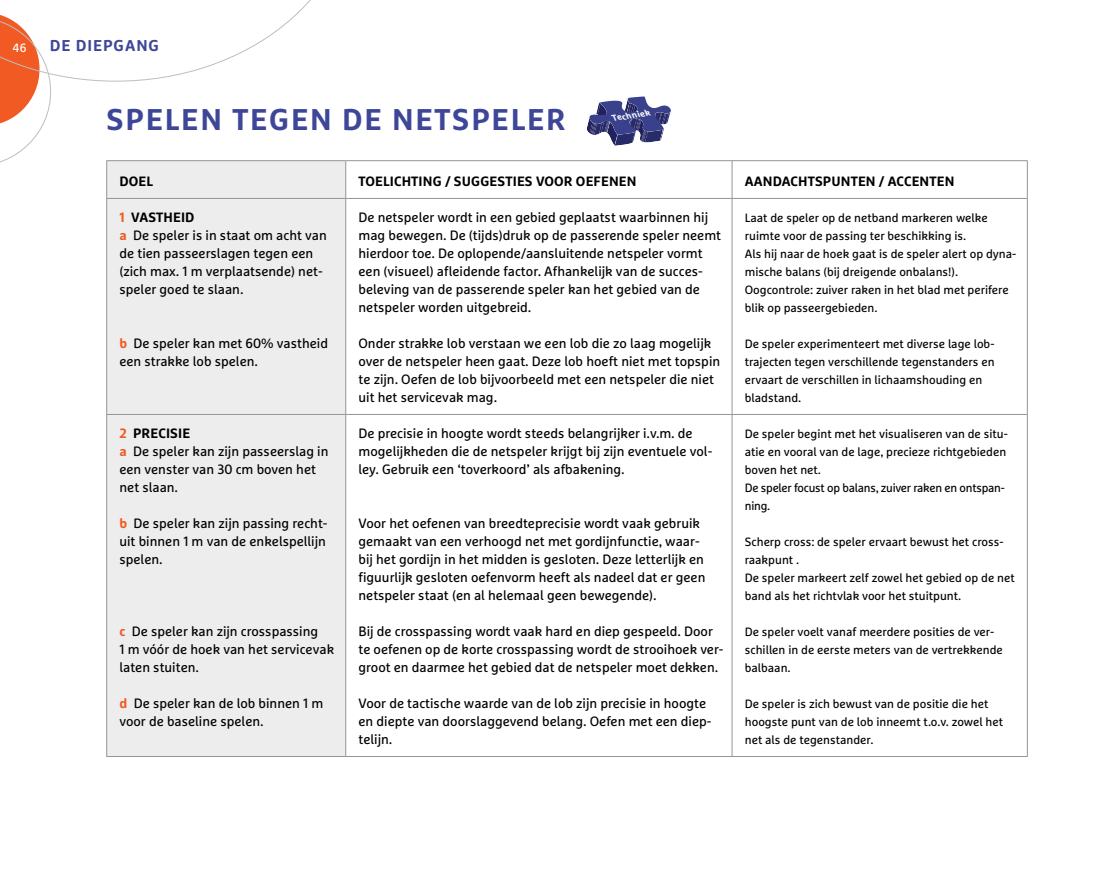
<style>
.page{position:relative;width:1106px;height:893px;background:#fff}
.page>*{position:absolute;margin:0;border:0;box-sizing:border-box;transform-origin:0 0}
.t1{font:700 30px "Marselis OT";letter-spacing:.06em;color:#3e4797}
.t2{font:700 15.75px "Marselis OT";letter-spacing:.06em;color:#3e4797}
.t3{font:13.5px/18px "Marselis OT";color:#000}
.t4{font:700 13.5px "Marselis OT";letter-spacing:.01em;color:#000}
.t5{font:12px/18px "Marselis OT";color:#000}
.t6{font:12px "Marselis OT";color:#fff}
.t7{font:italic 700 8.7px "Marselis OT";color:#fff}
.s1{font-weight:700;color:#f15a22}
.s2{font-weight:700}
.s3{font-size:11.7px}
</style>
<div class="page">
<svg style="left:0;top:0;width:354px;height:166px"></svg>
<svg style="left:587px;top:97px;width:84px;height:49px"></svg>
<div style="left:107px;top:161px;width:238px;height:595px;background:#ededee"></div>
<hr style="left:345px;top:161px;width:1px;height:37px;background:#939598">
<hr style="left:731px;top:161px;width:1px;height:37px;background:#939598">
<hr style="left:106px;top:198px;width:240px;height:1px;background:#939598">
<hr style="left:346px;top:198px;width:386px;height:1px;background:#939598">
<hr style="left:345px;top:199px;width:1px;height:215px;background:#939598">
<hr style="left:732px;top:198px;width:295px;height:1px;background:#939598">
<hr style="left:731px;top:199px;width:1px;height:215px;background:#939598">
<hr style="left:345px;top:415px;width:1px;height:341px;background:#939598">
<hr style="left:731px;top:415px;width:1px;height:341px;background:#939598">
<hr style="left:106px;top:414px;width:240px;height:1px;background:#939598">
<hr style="left:346px;top:414px;width:386px;height:1px;background:#939598">
<hr style="left:732px;top:414px;width:295px;height:1px;background:#939598">
<hr style="left:106px;top:199px;width:1px;height:215px;background:#939598">
<hr style="left:1027px;top:199px;width:1px;height:215px;background:#939598">
<hr style="left:106px;top:415px;width:1px;height:341px;background:#939598">
<hr style="left:1027px;top:415px;width:1px;height:341px;background:#939598">
<hr style="left:106px;top:160px;width:240px;height:1px;background:#939598">
<hr style="left:106px;top:161px;width:1px;height:37px;background:#939598">
<hr style="left:346px;top:160px;width:386px;height:1px;background:#939598">
<hr style="left:732px;top:160px;width:295px;height:1px;background:#939598">
<hr style="left:1027px;top:161px;width:1px;height:37px;background:#939598">
<hr style="left:106px;top:756px;width:240px;height:1px;background:#939598">
<hr style="left:346px;top:756px;width:386px;height:1px;background:#939598">
<hr style="left:732px;top:756px;width:295px;height:1px;background:#939598">
<p class="t6" style="left:13px;top:40px;width:15px">46</p>
<p class="t2" style="left:50px;top:35px;width:111px">DE DIEPGANG</p>
<h1 class="t1" style="left:106px;top:101px;width:460px">SPELEN TEGEN DE NETSPELER</h1>
<p class="t7" style="left:612px;top:113px;width:40px;rotate:-9deg">Techniek</p>
<p class="t4" style="left:119px;top:173px;width:35px">DOEL</p>
<p class="t4" style="left:358px;top:173px;width:279px">TOELICHTING / SUGGESTIES VOOR OEFENEN</p>
<p class="t4" style="left:745px;top:173px;width:211px">AANDACHTSPUNTEN / ACCENTEN</p>
<p class="t3" style="left:119px;top:208px;width:209px"><span class="s1">1</span> <span class="s2">VASTHEID<br></span><span class="s1">a</span> De speler is in staat om acht van de tien passeerslagen tegen een (zich max. 1 m verplaatsende) net&shy;speler goed te slaan.</p>
<p class="t3" style="left:358px;top:208px;width:364px">De netspeler wordt in een gebied geplaatst waarbinnen hij mag bewegen. De (tijds)druk op de passerende speler neemt hierdoor toe. De oplopende/aansluitende netspeler vormt een (visueel) afleidende factor. Afhankelijk van de succes&shy;beleving van de passerende speler kan het gebied van de netspeler worden uitgebreid.</p>
<p class="t3" style="left:358px;top:334px;width:363px">Onder strakke lob verstaan we een lob die zo laag mogelijk over de netspeler heen gaat. Deze lob hoeft niet met topspin te zijn. Oefen de lob bijvoorbeeld met een netspeler die niet uit het servicevak mag.</p>
<p class="t5" style="left:745px;top:208px;width:273px">Laat de speler op de netband markeren welke ruimte voor de passing ter beschikking is.<br>Als hij naar de hoek gaat is de speler alert op dyna&shy;mische balans (bij dreigende onbalans!).<br>Oogcontrole: zuiver raken in het blad met perifere blik op passeergebieden.</p>
<p class="t5" style="left:745px;top:334px;width:251px">De speler experimenteert met diverse lage lob&shy;trajecten tegen verschillende tegenstanders en ervaart de verschillen in lichaamshouding en bladstand.</p>
<p class="t3" style="left:119px;top:334px;width:210px"><span class="s1">b</span> De speler kan met 60% vastheid een strakke lob spelen.</p>
<p class="t3" style="left:119px;top:424px;width:210px"><span class="s1">2</span> <span class="s2">PRECISIE<br></span><span class="s1">a</span> De speler kan zijn passeerslag in een venster van 30 cm boven het net slaan.</p>
<p class="t3" style="left:119px;top:514px;width:209px;text-align:justify"><span class="s1">b</span> De speler kan zijn passing recht&shy;uit binnen 1 m van de enkelspellijn spelen.</p>
<p class="t3" style="left:119px;top:622px;width:216px"><span class="s1">c</span> De speler kan zijn crosspassing<br>1 m vóór de hoek van het servicevak laten stuiten.</p>
<p class="t3" style="left:119px;top:694px;width:205px"><span class="s1">d</span> De speler kan de lob binnen 1 m voor de baseline spelen.</p>
<p class="t3" style="left:358px;top:424px;width:355px">De precisie in hoogte wordt steeds belangrijker i.v.m. de mogelijkheden die de netspeler krijgt bij zijn eventuele vol&shy;ley. Gebruik een ‘toverkoord’ als afbakening.</p>
<p class="t3" style="left:358px;top:514px;width:348px">Voor het oefenen van breedteprecisie wordt vaak gebruik gemaakt van een verhoogd net met gordijnfunctie, waar&shy;bij het gordijn in het midden is gesloten. Deze letterlijk en figuurlijk gesloten oefenvorm heeft als nadeel dat er geen netspeler staat (en al helemaal geen bewegende).</p>
<p class="t3" style="left:358px;top:622px;width:366px">Bij de crosspassing wordt vaak hard en diep gespeeld. Door te oefenen op de korte crosspassing wordt de strooihoek ver&shy;groot en daarmee het gebied dat de netspeler moet dekken.</p>
<p class="t3" style="left:358px;top:694px;width:354px">Voor de tactische waarde van de lob zijn precisie in hoogte en diepte van doorslaggevend belang. Oefen met een diep&shy;telijn.</p>
<p class="t5" style="left:745px;top:424px;width:264px">De speler begint met het visualiseren van de situ&shy;atie en vooral van de lage, precieze richtgebieden boven het net.<br>De speler focust op balans, zuiver raken en ontspan&shy;ning<span class="s3">.</span></p>
<p class="t5" style="left:745px;top:532px;width:271px">Scherp cross: de speler ervaart bewust het cross&shy;raakpunt .<br>De speler markeert zelf zowel het gebied op de net band als het richtvlak voor het stuitpunt.</p>
<p class="t5" style="left:745px;top:622px;width:259px">De speler voelt vanaf meerdere posities de ver&shy;schillen in de eerste meters van de vertrekkende balbaan.</p>
<p class="t5" style="left:745px;top:694px;width:260px">De speler is zich bewust van de positie die het hoogste punt van de lob inneemt t.o.v. zowel het net als de tegenstander.</p>
</div>
